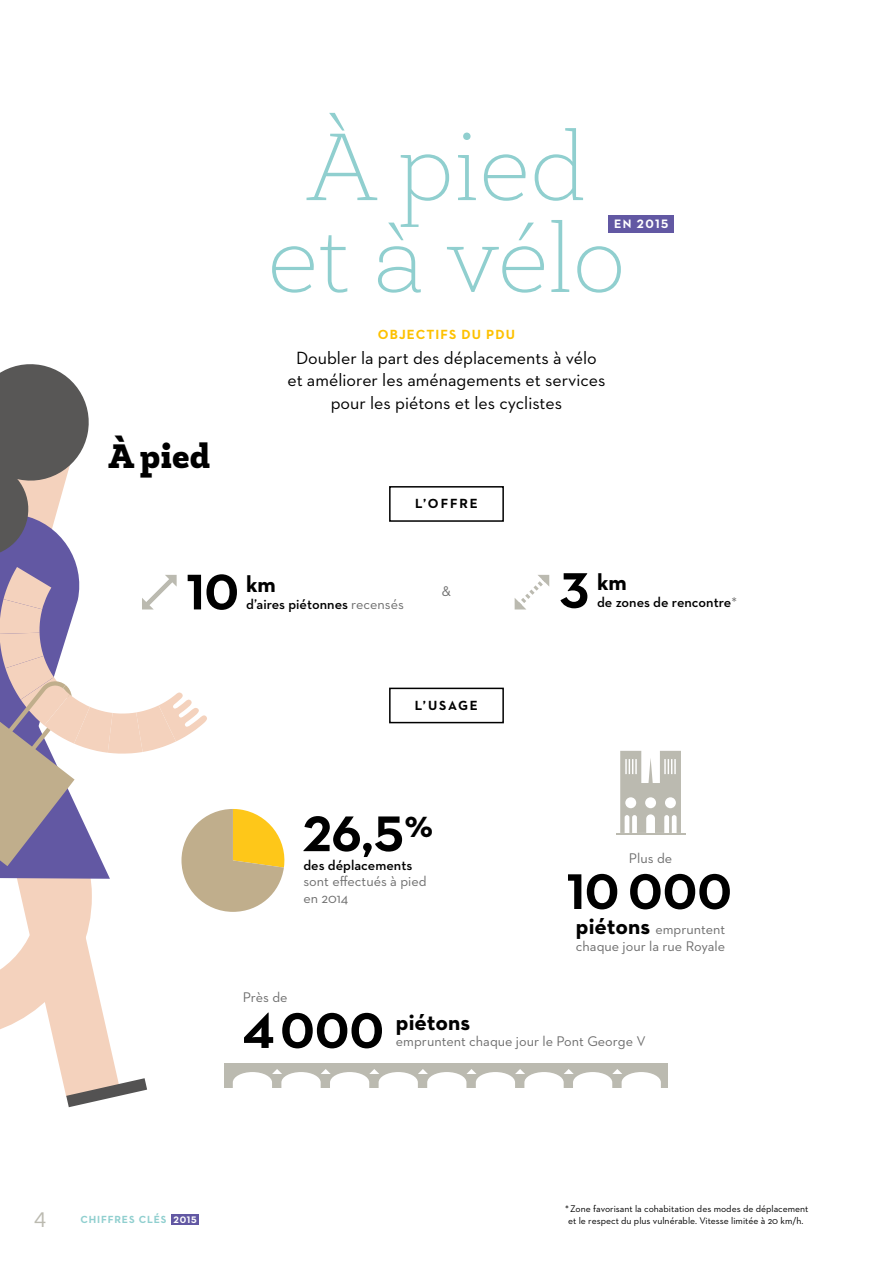
<style>
.page{position:relative;width:893px;height:1263px;background:#fff}
.page>*{position:absolute;margin:0;border:0;box-sizing:border-box;transform-origin:0 0}
.t1{font:100 96.45px "Roble";color:#90cfcf}
.t2{font:700 51px "Neutraface 2 Text";color:#000}
.t3{font:900 34.35px "Roble";color:#000}
.t4{font:700 23.25px "Neutraface 2 Text";color:#000}
.t5{font:21.3px "Roble";color:#bbbab0}
.t6{font:18px/22.5px "Neutraface 2 Text";color:#000;text-align:center}
.t7{font:14.25px/16.5px "Neutraface 2 Text";color:#6e6e6e}
.t8{font:600 14.25px "Neutraface 2 Text";color:#000}
.t9{font:700 13.5px "Neutraface 2 Text";letter-spacing:.08em;color:#fdc100}
.t10{font:700 13.5px "Neutraface 2 Text";letter-spacing:.14em;color:#000}
.t11{font:700 12.45px "Neutraface 2 Text";letter-spacing:.12em;color:#fff}
.t12{font:700 10.5px "Neutraface 2 Text";letter-spacing:.08em;color:#90cfcf}
.t13{font:9.75px/12px "Neutraface 2 Text";color:#000;text-align:center}
.s1{font-weight:400;color:#6e6e6e}
.s2{font-weight:600;color:#000}
.s3{font-weight:700;font-size:23.25px;color:#000}
.s4{color:#6258a3}
</style>
<div class="page">
<div style="left:171px;top:1214px;width:28px;height:11px;background:#6258a3"></div>
<hr style="left:616px;top:833px;width:69px;height:2px;background:#bbbab0">
<svg style="left:0;top:364px;width:681px;height:743px"></svg>
<div style="left:609px;top:215px;width:65px;height:18px;background:#6258a3"></div>
<p class="t1" style="left:307px;top:109px;width:280px">À pied</p>
<p class="t11" style="left:614px;top:216px;width:56px">EN 2015</p>
<p class="t1" style="left:267px;top:201px;width:360px">et à vélo</p>
<p class="t3" style="left:108px;top:434px;width:104px">À pied</p>
<p class="t9" style="left:378px;top:326px;width:139px">OBJECTIFS DU PDU</p>
<p class="t6" style="left:287px;top:346px;width:320px">Doubler la part des déplacements à vélo et améliorer les aménagements et services pour les piétons et les cyclistes</p>
<p class="t10" style="left:415px;top:495px;width:64px">L’OFFRE</p>
<p class="t2" style="left:186px;top:559px;width:54px">10</p>
<p class="t4" style="left:246px;top:569px;width:31px">km</p>
<p class="t8" style="left:246px;top:595px;width:159px">d’aires piétonnes <span class="s1">recensés</span></p>
<p class="t7" style="left:442px;top:583px;width:11px">&amp;</p>
<p class="t10" style="left:415px;top:697px;width:65px">L’USAGE</p>
<p class="t2" style="left:303px;top:801px;width:132px">26,5<sup>%</sup></p>
<p class="t7" style="left:303px;top:856px;width:125px"><span class="s2">des déplacements </span>sont effectués à pied en 2014</p>
<p class="t7" style="left:243px;top:988px;width:46px">Près de</p>
<p class="t2" style="left:560px;top:558px;width:30px">3</p>
<p class="t4" style="left:597px;top:567px;width:31px">km</p>
<p class="t8" style="left:597px;top:593px;width:141px">de zones de rencontre<span class="s1">*</span></p>
<p class="t7" style="left:629px;top:850px;width:45px">Plus de</p>
<p class="t2" style="left:566px;top:859px;width:167px">10 000</p>
<p class="t7" style="left:576px;top:921px;width:151px"><span class="s3">piétons</span> empruntent</p>
<p class="t7" style="left:576px;top:937px;width:151px">chaque jour la rue Royale</p>
<p class="t2" style="left:242px;top:998px;width:143px">4000</p>
<p class="t4" style="left:396px;top:1007px;width:76px">piétons</p>
<p class="t7" style="left:396px;top:1033px;width:251px">empruntent chaque jour le Pont George V</p>
<p class="t5" style="left:34px;top:1206px;width:14px">4</p>
<p class="t12" style="left:81px;top:1213px;width:120px">CHIFFRES CLÉS <span class="s4">2015</span></p>
<p class="t13" style="left:565px;top:1202px;width:245px">* Zone favorisant la cohabitation des modes de déplacement et le respect du plus vulnérable. Vitesse limitée à 20 km/h.</p>
</div>
